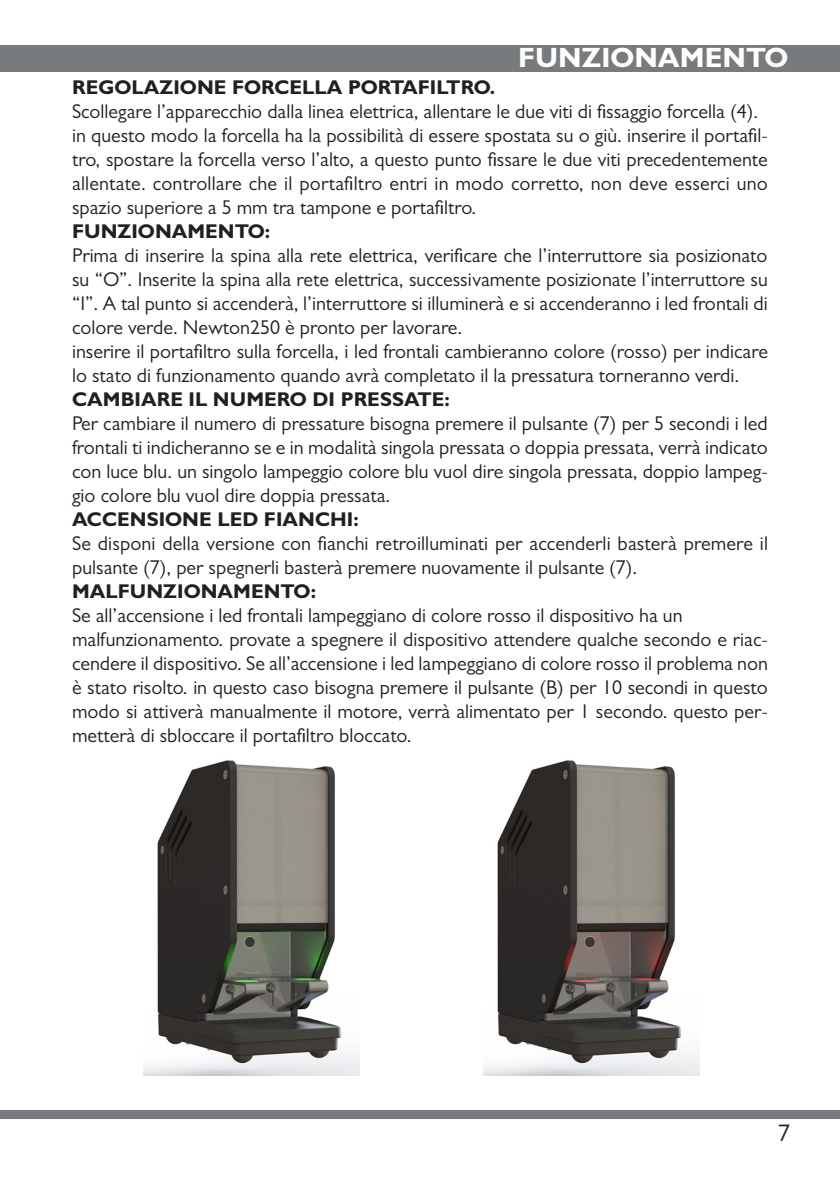
<style>
.page{position:relative;width:840px;height:1191px;background:#fff}
.page>*{position:absolute;margin:0;border:0;box-sizing:border-box;transform-origin:0 0}
.Normale{font:700 28px "Gill Sans";color:#fff}
.t1{font:24px "Gill Sans";color:#231f20}
.Stile_di_paragrafo_2{font:20px/24px "Gill Sans";color:#231f20;text-align:justify}
.Stile_di_paragrafo_2-2{font:700 20px "Gill Sans";color:#231f20}
</style>
<div class="page">
<svg style="left:0;top:46px;width:1px;height:26px"></svg>
<div style="left:1px;top:46px;width:838px;height:26px;background:#777b7d"></div>
<div style="left:0;top:1110px;width:839px;height:8px;background:#777b7d"></div>
<img style="left:143px;top:760px;width:216px;height:315px">
<img style="left:483px;top:760px;width:216px;height:315px">
<p class="Normale" style="left:518px;top:40px;width:271px">FUNZIONAMENTO</p>
<p class="Stile_di_paragrafo_2-2" style="left:72px;top:75px;width:424px">REGOLAZIONE FORCELLA PORTAFILTRO.</p>
<p class="Stile_di_paragrafo_2" style="left:72px;top:99px;width:687px">Scollegare l’apparecchio dalla linea elettrica, allentare le due viti di fissaggio forcella (4).</p>
<p class="Stile_di_paragrafo_2" style="left:72px;top:123px;width:697px">in questo modo la forcella ha la possibilità di essere spostata su o giù. inserire il portafil&shy;tro, spostare la forcella verso l’alto, a questo punto fissare le due viti precedentemente allentate. controllare che il portafiltro entri in modo corretto, non deve esserci uno spazio superiore a 5 mm tra tampone e portafiltro.</p>
<p class="Stile_di_paragrafo_2-2" style="left:72px;top:219px;width:200px">FUNZIONAMENTO:</p>
<p class="Stile_di_paragrafo_2" style="left:72px;top:243px;width:697px">Prima di inserire la spina alla rete elettrica, verificare che l’interruttore sia posizionato su “O”. Inserite la spina alla rete elettrica, successivamente posizionate l’interruttore su “I”. A tal punto si accenderà, l’interruttore si illuminerà e si accenderanno i led frontali di colore verde. Newton250 è pronto per lavorare.</p>
<p class="Stile_di_paragrafo_2" style="left:72px;top:339px;width:697px">inserire il portafiltro sulla forcella, i led frontali cambieranno colore (rosso) per indicare lo stato di funzionamento quando avrà completato il la pressatura torneranno verdi.</p>
<p class="Stile_di_paragrafo_2-2" style="left:72px;top:387px;width:379px">CAMBIARE IL NUMERO DI PRESSATE:</p>
<p class="Stile_di_paragrafo_2" style="left:72px;top:411px;width:697px">Per cambiare il numero di pressature bisogna premere il pulsante (7) per 5 secondi i led frontali ti indicheranno se e in modalità singola pressata o doppia pressata, verrà indicato con luce blu. un singolo lampeggio colore blu vuol dire singola pressata, doppio lampeg&shy;gio colore blu vuol dire doppia pressata.</p>
<p class="Stile_di_paragrafo_2-2" style="left:72px;top:507px;width:288px">ACCENSIONE LED FIANCHI:</p>
<p class="Stile_di_paragrafo_2" style="left:72px;top:531px;width:697px">Se disponi della versione con fianchi retroilluminati per accenderli basterà premere il pulsante (7), per spegnerli basterà premere nuovamente il pulsante (7).</p>
<p class="Stile_di_paragrafo_2-2" style="left:72px;top:579px;width:245px">MALFUNZIONAMENTO:</p>
<p class="Stile_di_paragrafo_2" style="left:72px;top:603px;width:611px">Se all’accensione i led frontali lampeggiano di colore rosso il dispositivo ha un</p>
<p class="Stile_di_paragrafo_2" style="left:72px;top:627px;width:697px">malfunzionamento. provate a spegnere il dispositivo attendere qualche secondo e riac&shy;cendere il dispositivo. Se all’accensione i led lampeggiano di colore rosso il problema non è stato risolto. in questo caso bisogna premere il pulsante (B) per 10 secondi in questo modo si attiverà manualmente il motore, verrà alimentato per 1 secondo. questo per&shy;metterà di sbloccare il portafiltro bloccato.</p>
<p class="t1" style="left:777px;top:1119px;width:13px">7</p>
</div>
